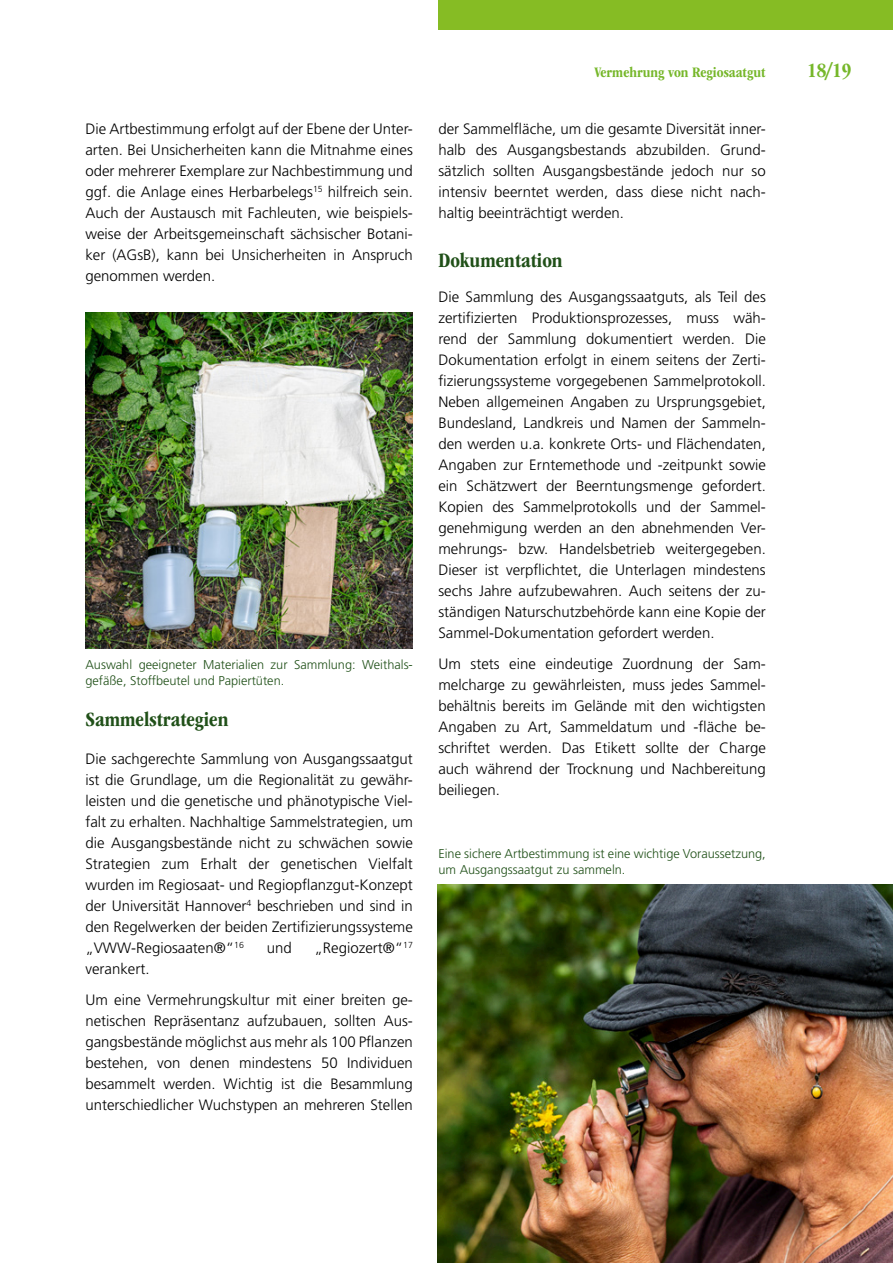
<style>
.page{position:relative;width:893px;height:1263px;background:#fff}
.page>*{position:absolute;margin:0;border:0;box-sizing:border-box;transform-origin:0 0}
.LT_-_Ueber2_-_2-Sp{font:700 condensed 21px "ITC Garamond Std";color:#205018}
.t1{font:700 condensed 21px "ITC Garamond Std";color:#76b72a}
.LT_2-Sp{font:300 15px/21px "Frutiger LT Std";color:#000;text-align:justify}
.t2{font:700 condensed 15px "ITC Garamond Std";color:#76b72a}
.BU_-_grün_2sp{font:300 12.75px/15.3px "Frutiger LT Std";color:#205018}
</style>
<div class="page">
<div style="left:438px;top:0;width:455px;height:30px;background:#86bc24"></div>
<img style="left:85px;top:312px;width:328px;height:336px">
<img style="left:438px;top:884px;width:455px;height:379px">
<p class="LT_2-Sp" style="left:85px;top:118px;width:329px">Die Artbestimmung erfolgt auf der Ebene der Unter&shy;arten. Bei Unsicherheiten kann die Mitnahme eines oder mehrerer Exemplare zur Nachbestimmung und ggf. die Anlage eines Herbarbelegs<sup>15</sup> hilfreich sein.<br>Auch der Austausch mit Fachleuten, wie beispiels&shy;weise der Arbeitsgemeinschaft sächsischer Botani&shy;ker (AGsB), kann bei Unsicherheiten in Anspruch genommen werden.</p>
<p class="BU_-_grün_2sp" style="left:85px;top:657px;width:329px">Auswahl geeigneter Materialien zur Sammlung: Weithals&shy;gefäße, Stoffbeutel und Papiertüten.</p>
<p class="LT_-_Ueber2_-_2-Sp" style="left:85px;top:707px;width:145px">Sammelstrategien</p>
<p class="LT_2-Sp" style="left:85px;top:748px;width:329px">Die sachgerechte Sammlung von Ausgangssaatgut ist die Grundlage, um die Regionalität zu gewähr&shy;leisten und die genetische und phänotypische Viel&shy;falt zu erhalten. Nachhaltige Sammelstrategien, um die Ausgangsbestände nicht zu schwächen sowie Strategien zum Erhalt der genetischen Vielfalt wurden im Regiosaat- und Regiopflanzgut-Konzept der Universität Hannover<sup>4</sup> beschrieben und sind in den Regelwerken der beiden Zertifizierungssysteme „VWW-Regiosaaten®“<sup>16</sup></p>
<p class="LT_2-Sp" style="left:267px;top:937px;width:27px">und</p>
<p class="LT_2-Sp" style="left:314px;top:937px;width:100px">„Regiozert®“<sup>17</sup></p>
<p class="LT_2-Sp" style="left:85px;top:958px;width:66px">verankert.</p>
<p class="LT_2-Sp" style="left:85px;top:990px;width:329px">Um eine Vermehrungskultur mit einer breiten ge&shy;netischen Repräsentanz aufzubauen, sollten Aus&shy;gangsbestände möglichst aus mehr als 100 Pflanzen bestehen, von denen mindestens 50 Individuen besammelt werden. Wichtig ist die Besammlung unterschiedlicher Wuchstypen an mehreren Stellen</p>
<p class="t2" style="left:594px;top:63px;width:172px">Vermehrung von Regiosaatgut</p>
<h1 class="t1" style="left:807px;top:58px;width:46px">18/19</h1>
<p class="LT_2-Sp" style="left:438px;top:118px;width:329px">der Sammelfläche, um die gesamte Diversität inner&shy;halb des Ausgangsbestands abzubilden. Grund&shy;sätzlich sollten Ausgangsbestände jedoch nur so intensiv beerntet werden, dass diese nicht nach&shy;haltig beeinträchtigt werden.</p>
<p class="LT_-_Ueber2_-_2-Sp" style="left:438px;top:249px;width:126px">Dokumentation</p>
<p class="LT_2-Sp" style="left:438px;top:286px;width:329px">Die Sammlung des Ausgangssaatguts, als Teil des zertifizierten Produktionsprozesses, muss wäh&shy;rend der Sammlung dokumentiert werden. Die Dokumentation erfolgt in einem seitens der Zerti&shy;fizierungssysteme vorgegebenen Sammelprotokoll.<br>Neben allgemeinen Angaben zu Ursprungsgebiet, Bundesland, Landkreis und Namen der Sammeln&shy;den werden u.a. konkrete Orts- und Flächendaten, Angaben zur Erntemethode und -zeitpunkt sowie ein Schätzwert der Beerntungsmenge gefordert.<br>Kopien des Sammelprotokolls und der Sammel&shy;genehmigung werden an den abnehmenden Ver&shy;mehrungs- bzw. Handelsbetrieb weitergegeben.<br>Dieser ist verpflichtet, die Unterlagen mindestens sechs Jahre aufzubewahren. Auch seitens der zu&shy;ständigen Naturschutzbehörde kann eine Kopie der Sammel-Dokumentation gefordert werden.</p>
<p class="LT_2-Sp" style="left:438px;top:654px;width:329px">Um stets eine eindeutige Zuordnung der Sam&shy;melcharge zu gewährleisten, muss jedes Sammel&shy;behältnis bereits im Gelände mit den wichtigsten Angaben zu Art, Sammeldatum und -fläche be&shy;schriftet werden. Das Etikett sollte der Charge auch während der Trocknung und Nachbereitung beiliegen.</p>
<p class="BU_-_grün_2sp" style="left:438px;top:846px;width:329px">Eine sichere Artbestimmung ist eine wichtige Voraussetzung, um Ausgangssaatgut zu sammeln.</p>
</div>
